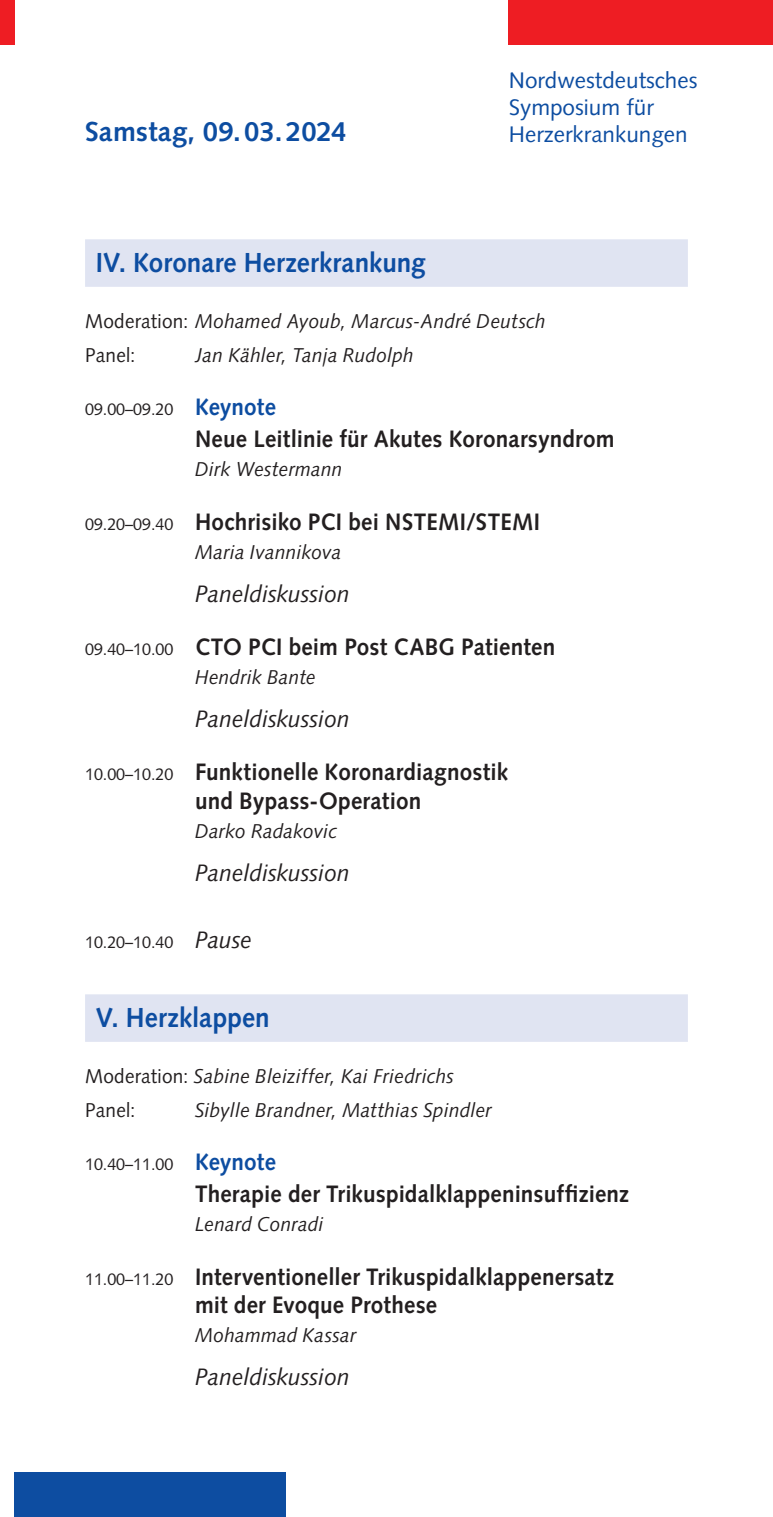
<style>
.page{position:relative;width:773px;height:1517px;background:#fff}
.page>*{position:absolute;margin:0;border:0;box-sizing:border-box;transform-origin:0 0}
.t1{font:700 27.5px "Syntax LT Std";letter-spacing:.005em;color:#0d4da1;scale:.95 1}
.t2{font:700 27.5px "Syntax LT Std";letter-spacing:.005em;color:#0d4da1}
.t3{font:700 23.75px/28.5px "Syntax LT Std";letter-spacing:.01em;color:#231f20;scale:.95 1}
.t4{font:italic 23.75px "Syntax LT Std";color:#231f20;scale:.95 1}
.t5{font:22.5px/27px "Syntax LT Std";color:#0d4da1}
.t6{font:italic 20px/33.2px "Syntax LT Std";letter-spacing:.01em;color:#231f20;scale:.95 1}
.t7{font:17px "Syntax LT Std";color:#231f20;scale:.95 1}
.s1{font-style:normal}
.s2{font-weight:700;font-size:23.75px;color:#0d4da1}
.s3{font-weight:400;font-size:17px}
.s4{font-style:italic;font-size:23.75px}
</style>
<div class="page">
<div style="left:85px;top:239px;width:602px;height:48px;background:#e0e4f2"></div>
<div style="left:85px;top:994px;width:602px;height:48px;background:#e0e4f2"></div>
<div style="left:14px;top:1472px;width:271px;height:45px;background:#0d4da1"></div>
<div style="left:0;top:0;width:14px;height:44px;background:#ee1d23"></div>
<div style="left:508px;top:0;width:264px;height:44px;background:#ee1d23"></div>
<p class="t2" style="left:85px;top:116px;width:263px">Samstag, 09.03.2024</p>
<p class="t5" style="left:508px;top:67px;width:190px">Nordwestdeutsches<br>Symposium für<br>Herzerkrankungen</p>
<p class="t1" style="left:96px;top:247px;width:349px">IV. Koronare Herzerkrankung</p>
<p class="t6" style="left:85px;top:305px;width:486px"><span class="s1">Moderation:</span> Mohamed Ayoub, Marcus-André Deutsch<br><span class="s1">Panel:</span></p>
<p class="t6" style="left:195px;top:338px;width:232px">Jan Kähler, Tanja Rudolph</p>
<p class="t7" style="left:85px;top:399px;width:202px">09.00–09.20 <span class="s2">Keynote</span></p>
<p class="t3" style="left:195px;top:424px;width:443px">Neue Leitlinie für Akutes Koronarsyndrom</p>
<p class="t6" style="left:195px;top:453px;width:157px">Dirk Westermann</p>
<p class="t3" style="left:85px;top:507px;width:480px"><span class="s3">09.20–09.40</span> Hochrisiko PCI bei NSTEMI/STEMI</p>
<p class="t6" style="left:195px;top:535px;width:155px">Maria Ivannikova</p>
<p class="t4" style="left:195px;top:579px;width:164px">Paneldiskussion</p>
<p class="t3" style="left:85px;top:632px;width:496px"><span class="s3">09.40–10.00</span> CTO PCI beim Post CABG Patienten</p>
<p class="t6" style="left:195px;top:660px;width:129px">Hendrik Bante</p>
<p class="t4" style="left:195px;top:705px;width:164px">Paneldiskussion</p>
<p class="t3" style="left:195px;top:758px;width:331px;text-indent:-110px"><span class="s3">10.00–10.20</span> Funktionelle Koronardiagnostik und Bypass-Operation</p>
<p class="t6" style="left:195px;top:814px;width:151px">Darko Radakovic</p>
<p class="t4" style="left:195px;top:858px;width:164px">Paneldiskussion</p>
<p class="t7" style="left:85px;top:932px;width:177px">10.20–10.40 <span class="s4">Pause</span></p>
<p class="t1" style="left:96px;top:1002px;width:185px">V. Herzklappen</p>
<p class="t6" style="left:85px;top:1059px;width:389px"><span class="s1">Moderation:</span> Sabine Bleiziffer, Kai Friedrichs<br><span class="s1">Panel:</span></p>
<p class="t6" style="left:195px;top:1093px;width:314px">Sibylle Brandner, Matthias Spindler</p>
<p class="t7" style="left:85px;top:1154px;width:202px">10.40–11.00 <span class="s2">Keynote</span></p>
<p class="t3" style="left:195px;top:1179px;width:458px">Therapie der Trikuspidalklappeninsuffizienz</p>
<p class="t6" style="left:195px;top:1207px;width:137px">Lenard Conradi</p>
<p class="t3" style="left:195px;top:1262px;width:442px;text-indent:-110px"><span class="s3">11.00–11.20</span> Interventioneller Trikuspidalklappenersatz mit der Evoque Prothese</p>
<p class="t6" style="left:195px;top:1318px;width:171px">Mohammad Kassar</p>
<p class="t4" style="left:195px;top:1363px;width:164px">Paneldiskussion</p>
</div>
